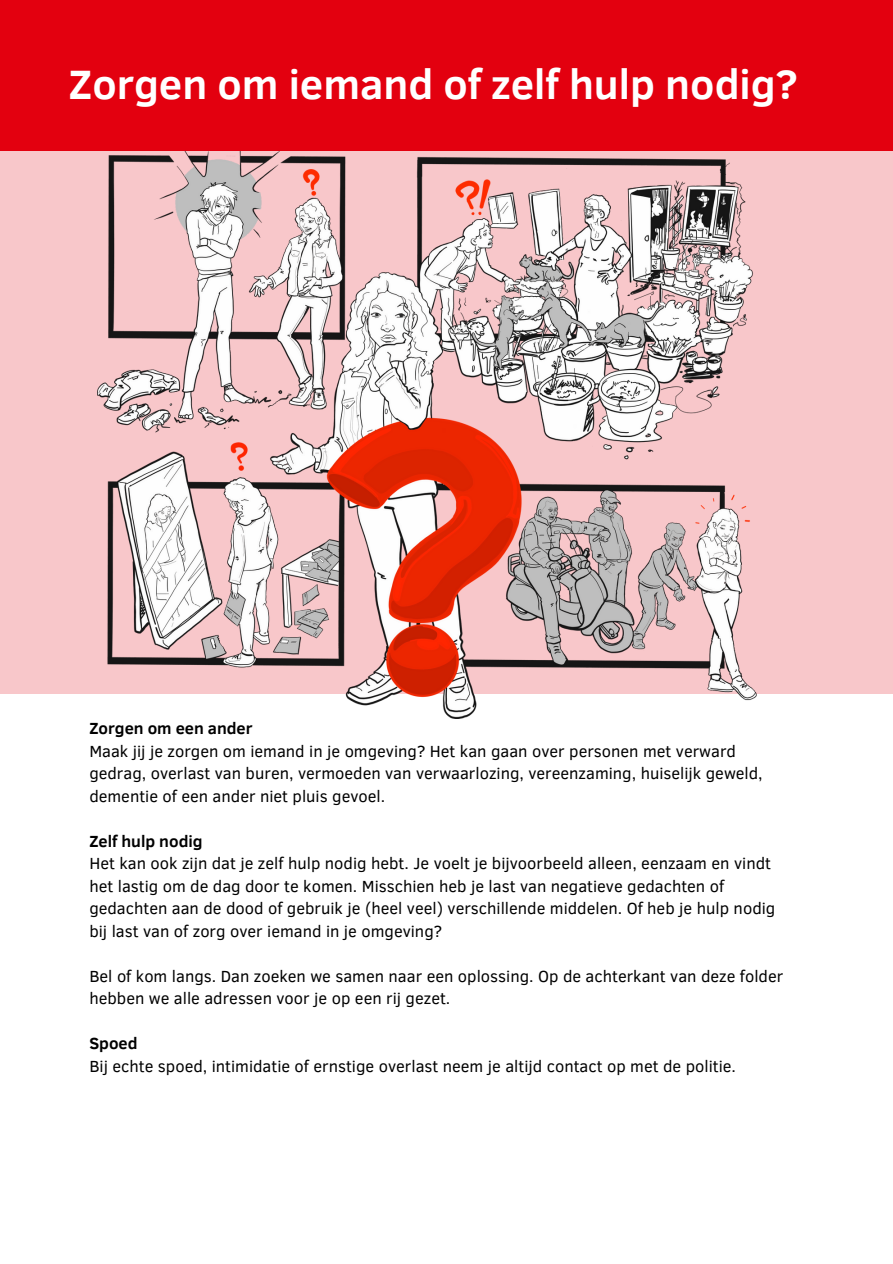
<style>
.page{position:relative;width:893px;height:1264px;background:#fff}
.page>*{position:absolute;margin:0;border:0;box-sizing:border-box;transform-origin:0 0}
.t1{font:700 42px "Clear Sans";color:#fff}
.t2{font:16.5px/22.5px "Clear Sans";color:#010101}
.t3{font:700 16.5px "Clear Sans";color:#010101}
</style>
<div class="page">
<div style="left:0;top:151px;width:892px;height:543px;background:#f8c7ca"></div>
<img style="left:97px;top:151px;width:660px;height:567px">
<div style="left:0;top:0;width:892px;height:151px;background:#e3000f"></div>
<h1 class="t1" style="left:69px;top:53px;width:730px">Zorgen om iemand of zelf hulp nodig?</h1>
<p class="t3" style="left:89px;top:716px;width:165px">Zorgen om een ander</p>
<p class="t2" style="left:89px;top:738px;width:675px">Maak jij je zorgen om iemand in je omgeving? Het kan gaan over personen met verward gedrag, overlast van buren, vermoeden van verwaarlozing, vereenzaming, huiselijk geweld, dementie of een ander niet pluis gevoel.</p>
<p class="t3" style="left:89px;top:828px;width:115px">Zelf hulp nodig</p>
<p class="t2" style="left:89px;top:851px;width:687px">Het kan ook zijn dat je zelf hulp nodig hebt. Je voelt je bijvoorbeeld alleen, eenzaam en vindt het lastig om de dag door te komen. Misschien heb je last van negatieve gedachten of gedachten aan de dood of gebruik je (heel veel) verschillende middelen. Of heb je hulp nodig bij last van of zorg over iemand in je omgeving?</p>
<p class="t2" style="left:89px;top:963px;width:695px">Bel of kom langs. Dan zoeken we samen naar een oplossing. Op de achterkant van deze folder hebben we alle adressen voor je op een rij gezet.</p>
<p class="t3" style="left:89px;top:1031px;width:50px">Spoed</p>
<p class="t2" style="left:89px;top:1053px;width:648px">Bij echte spoed, intimidatie of ernstige overlast neem je altijd contact op met de politie.</p>
</div>
